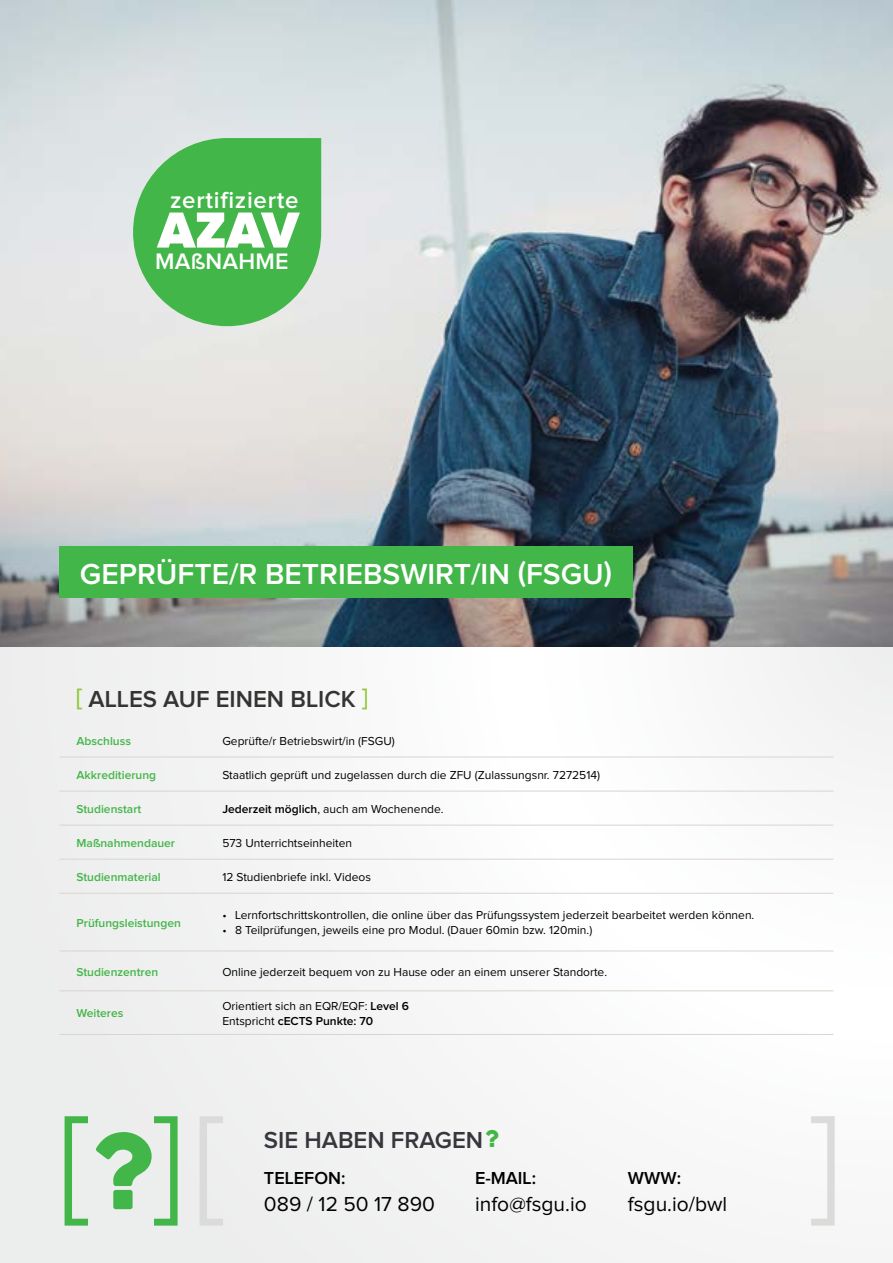
<style>
.page{position:relative;width:893px;height:1263px;background:#f5f5f5}
.page>*{position:absolute;margin:0;border:0;box-sizing:border-box;transform-origin:0 0}
.t1{font:126px "Proxima Nova";color:#43b649}
.t2{font:126px "Proxima Nova";color:#dbdbd9}
.t3{font:900 52.5px "Proxima Nova";color:#fff}
.t4{font:600 30px "Proxima Nova";color:#fff}
.t5{font:600 24px "Proxima Nova";color:#343433}
.t6{font:600 24px "Proxima Nova";color:#38363d}
.t7{font:600 24px "Proxima Nova";letter-spacing:.03em;color:#fff}
.t8{font:600 23.25px "Proxima Nova";letter-spacing:.01em;color:#fff}
.t9{font:21px "Proxima Nova";color:#000}
.t10{font:600 18px "Proxima Nova";color:#000}
.t11{font:12px/15px "Proxima Nova";color:#000}
.t12{font:600 12px "Proxima Nova";color:#43b649}
.s1{color:#92c83e}
.s2{font-weight:600}
.s3{color:#dbdbd9}
</style>
<div class="page">
<img style="left:0;top:0;width:893px;height:646px">
<hr style="left:60px;top:757px;width:154px;height:1px;background:#dad5cd">
<hr style="left:214px;top:757px;width:619px;height:1px;background:#dad5cd">
<hr style="left:60px;top:791px;width:154px;height:1px;background:#dad5cd">
<hr style="left:214px;top:791px;width:619px;height:1px;background:#dad5cd">
<hr style="left:60px;top:825px;width:154px;height:1px;background:#dad5cd">
<hr style="left:214px;top:825px;width:619px;height:1px;background:#dad5cd">
<hr style="left:60px;top:859px;width:154px;height:1px;background:#dad5cd">
<hr style="left:214px;top:859px;width:619px;height:1px;background:#dad5cd">
<hr style="left:60px;top:893px;width:154px;height:1px;background:#dad5cd">
<hr style="left:214px;top:893px;width:619px;height:1px;background:#dad5cd">
<hr style="left:60px;top:950px;width:154px;height:1px;background:#dad5cd">
<hr style="left:214px;top:950px;width:619px;height:1px;background:#dad5cd">
<hr style="left:60px;top:990px;width:154px;height:1px;background:#dad5cd">
<hr style="left:214px;top:990px;width:619px;height:1px;background:#dad5cd">
<hr style="left:60px;top:1034px;width:154px;height:1px;background:#dad5cd">
<hr style="left:214px;top:1034px;width:619px;height:1px;background:#dad5cd">
<div style="left:60px;top:546px;width:572px;height:51px;background:#43b649"></div>
<svg style="left:133px;top:138px;width:188px;height:188px;background:#5dbe63"></svg>
<h3 class="t7" style="left:170px;top:189px;width:130px">zertifizierte</h3>
<h2 class="t3" style="left:158px;top:200px;width:143px">AZAV</h2>
<h3 class="t8" style="left:155px;top:251px;width:135px">MAßNAHME</h3>
<h3 class="t4" style="left:80px;top:560px;width:534px">GEPRÜFTE/R BETRIEBSWIRT/IN (FSGU)</h3>
<h3 class="t5" style="left:76px;top:688px;width:294px"><span class="s1">[</span> ALLES AUF EINEN BLICK <span class="s1">]</span></h3>
<p class="t12" style="left:77px;top:735px;width:56px">Abschluss</p>
<p class="t11" style="left:222px;top:734px;width:174px">Geprüfte/r Betriebswirt/in (FSGU)</p>
<p class="t12" style="left:77px;top:769px;width:81px">Akkreditierung</p>
<p class="t11" style="left:222px;top:768px;width:379px">Staatlich geprüft und zugelassen durch die ZFU (Zulassungsnr. 7272514)</p>
<p class="t12" style="left:77px;top:803px;width:66px">Studienstart</p>
<p class="t11" style="left:222px;top:802px;width:223px"><span class="s2">Jederzeit möglich</span>, auch am Wochenende.</p>
<p class="t12" style="left:77px;top:837px;width:100px">Maßnahmendauer</p>
<p class="t11" style="left:222px;top:836px;width:131px">573 Unterrichtseinheiten</p>
<p class="t12" style="left:77px;top:871px;width:86px">Studienmaterial</p>
<p class="t11" style="left:222px;top:870px;width:150px">12 Studienbriefe inkl. Videos</p>
<p class="t12" style="left:77px;top:917px;width:106px">Prüfungsleistungen</p>
<p class="t11" style="left:222px;top:908px;width:533px">• Lernfortschrittskontrollen, die online über das Prüfungssystem jederzeit bearbeitet werden können.</p>
<p class="t11" style="left:222px;top:923px;width:371px">• 8 Teilprüfungen, jeweils eine pro Modul. (Dauer 60min bzw. 120min.)</p>
<p class="t12" style="left:77px;top:966px;width:83px">Studienzentren</p>
<p class="t11" style="left:222px;top:965px;width:386px">Online jederzeit bequem von zu Hause oder an einem unserer Standorte.</p>
<p class="t12" style="left:77px;top:1008px;width:48px">Weiteres</p>
<p class="t11" style="left:222px;top:999px;width:188px">Orientiert sich an EQR/EQF: <span class="s2">Level 6<br></span>Entspricht <span class="s2">cECTS Punkte: 70</span></p>
<h1 class="t1" style="left:60px;top:1102px;width:167px">[ ]<span class="s3">[</span></h1>
<h3 class="t6" style="left:264px;top:1129px;width:221px">SIE HABEN FRAGEN</h3>
<h3 class="t10" style="left:264px;top:1169px;width:83px">TELEFON:</h3>
<h3 class="t9" style="left:264px;top:1194px;width:173px">089 / 12 50 17 890</h3>
<h3 class="t10" style="left:475px;top:1169px;width:62px">E-MAIL:</h3>
<h3 class="t9" style="left:475px;top:1194px;width:113px">info@fsgu.io</h3>
<h3 class="t10" style="left:628px;top:1169px;width:55px">WWW:</h3>
<h3 class="t9" style="left:628px;top:1194px;width:101px">fsgu.io/bwl</h3>
<h1 class="t2" style="left:809px;top:1102px;width:32px">]</h1>
</div>
